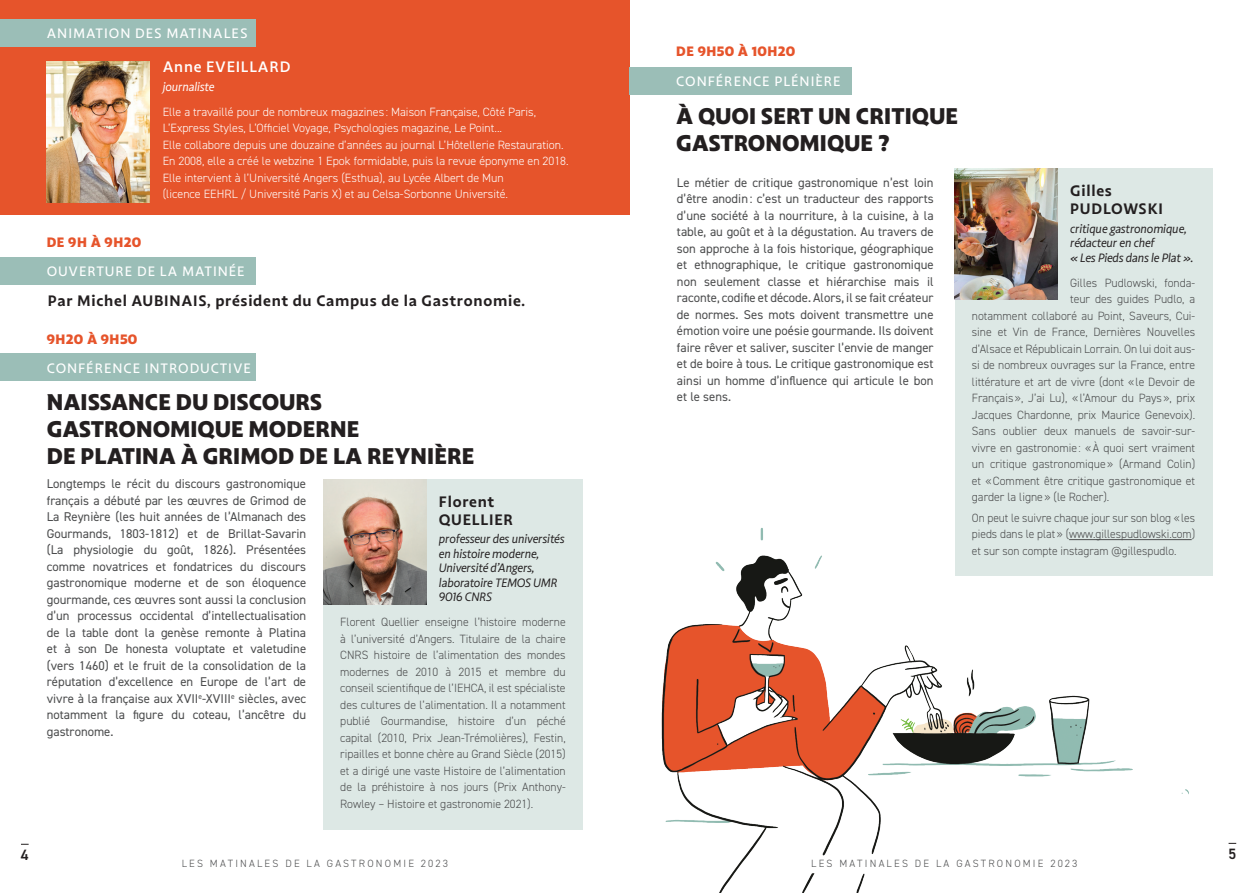
<style>
.page{position:relative;width:1259px;height:893px;background:#fff}
.page>*{position:absolute;margin:0;border:0;box-sizing:border-box;transform-origin:0 0}
.t1{font:800 22.5px/27px "Highgate";color:#231f20}
.t2{font:700 15px/18px "Highgate";letter-spacing:.05em;color:#231f20}
.t3{font:600 15px "Highgate";letter-spacing:.05em;color:#fff}
.t4{font:600 15px "DIN2014";color:#231f20}
.t5{font:500 13.5px "Highgate";letter-spacing:.07em;color:#fff}
.t6{font:800 13.5px "Highgate";letter-spacing:.03em;color:#e6542b}
.t7{font:12.75px/16.5px "DIN2014";color:#4b4c4d;text-align:justify}
.t8{font:300 12px/16.5px "DIN2014";color:#4b4c4d;text-align:justify}
.t9{font:300 12px/16.5px "DIN2014";color:#fff}
.t10{font:italic 12px/14.4px "Highgate";letter-spacing:-.01em;color:#231f20}
.t11{font:300 12px/16.5px "DIN2014";color:#4b4c4d;text-align:justify;scale:.96 1}
.t12{font:italic 12px "Highgate";letter-spacing:-.01em;color:#fff}
.t13{font:300 10.5px "DIN2014";letter-spacing:.21em;color:#4b4c4d}
</style>
<div class="page">
<div style="left:0;top:0;width:629px;height:214px;background:#e6542b"></div>
<div style="left:0;top:354px;width:255px;height:27px;background:#9bbeb7"></div>
<div style="left:323px;top:479px;width:260px;height:350px;background:#dde8e5"></div>
<img style="left:323px;top:479px;width:103px;height:126px">
<div style="left:629px;top:67px;width:223px;height:28px;background:#9bbeb7"></div>
<div style="left:955px;top:169px;width:257px;height:407px;background:#dde8e5"></div>
<hr style="left:1069px;top:539px;width:122px;height:1px;background:#4b4c4d">
<div style="left:0;top:257px;width:255px;height:28px;background:#9bbeb7"></div>
<img style="left:47px;top:62px;width:103px;height:141px">
<img style="left:955px;top:168px;width:102px;height:131px">
<img style="left:661px;top:528px;width:527px;height:365px">
<div style="left:0;top:19px;width:255px;height:28px;background:#9bbeb7"></div>
<p class="t4" style="left:21px;top:844px;width:9px">4</p>
<p class="t5" style="left:47px;top:24px;width:202px">ANIMATION DES MATINALES</p>
<p class="t6" style="left:47px;top:233px;width:96px">DE 9H À 9H20</p>
<p class="t3" style="left:163px;top:58px;width:129px">Anne EVEILLARD</p>
<p class="t12" style="left:163px;top:79px;width:53px">journaliste</p>
<p class="t9" style="left:163px;top:104px;width:407px">Elle a travaillé pour de nombreux magazines : Maison Française, Côté Paris, L’Express Styles, L’Officiel Voyage, Psychologies magazine, Le Point...<br>Elle collabore depuis une douzaine d’années au journal L’Hôtellerie Restauration.<br>En 2008, elle a créé le webzine 1 Epok formidable, puis la revue éponyme en 2018.<br>Elle intervient à l’Université Angers (Esthua), au Lycée Albert de Mun<br>(licence EEHRL / Université Paris X) et au Celsa-Sorbonne Université.</p>
<p class="t5" style="left:47px;top:263px;width:199px">OUVERTURE DE LA MATINÉE</p>
<p class="t2" style="left:48px;top:291px;width:479px">Par Michel AUBINAIS, président du Campus de la Gastronomie.</p>
<p class="t6" style="left:47px;top:331px;width:92px">9H20 À 9H50</p>
<p class="t5" style="left:47px;top:359px;width:206px">CONFÉRENCE INTRODUCTIVE</p>
<h1 class="t1" style="left:47px;top:388px;width:429px">NAISSANCE DU DISCOURS<br>GASTRONOMIQUE MODERNE<br>DE PLATINA À GRIMOD DE LA REYNIÈRE</h1>
<p class="t7" style="left:47px;top:475px;width:261px">Longtemps le récit du discours gastronomique français a débuté par les œuvres de Grimod de La Reynière (les huit années de l’Almanach des Gourmands, 1803-1812) et de Brillat-Savarin (La physiologie du goût, 1826). Présentées comme novatrices et fondatrices du discours gastronomique moderne et de son éloquence gourmande, ces œuvres sont aussi la conclusion d’un processus occidental d’intellectualisation de la table dont la genèse remonte à Platina et à son De honesta voluptate et valetudine (vers 1460) et le fruit de la consolidation de la réputation d’excellence en Europe de l’art de vivre à la française aux XVII<sup>e</sup>-XVIII<sup>e</sup> siècles, avec notamment la figure du coteau, l’ancêtre du gastronome.</p>
<p class="t2" style="left:439px;top:492px;width:76px">Florent<br>QUELLIER</p>
<p class="t10" style="left:439px;top:532px;width:127px">professeur des universités en histoire moderne,<br>Université d’Angers, laboratoire TEMOS UMR<br>9016 CNRS</p>
<p class="t8" style="left:340px;top:614px;width:227px">Florent Quellier enseigne l’histoire moderne à l’université d’Angers. Titulaire de la chaire CNRS histoire de l’alimentation des mondes modernes de 2010 à 2015 et membre du conseil scientifique de l’IEHCA, il est spécialiste des cultures de l’alimentation. Il a notamment publié Gourmandise, histoire d’un péché capital (2010, Prix Jean-Trémolières), Festin, ripailles et bonne chère au Grand Siècle (2015) et a dirigé une vaste Histoire de l’alimentation de la préhistoire à nos jours (Prix Anthony-Rowley – Histoire et gastronomie 2021).</p>
<p class="t13" style="left:182px;top:857px;width:268px">LES MATINALES DE LA GASTRONOMIE 2023</p>
<p class="t6" style="left:676px;top:43px;width:120px">DE 9H50 À 10H20</p>
<p class="t5" style="left:676px;top:72px;width:166px">CONFÉRENCE PLÉNIÈRE</p>
<h1 class="t1" style="left:676px;top:103px;width:283px">À QUOI SERT UN CRITIQUE<br>GASTRONOMIQUE ?</h1>
<p class="t7" style="left:677px;top:174px;width:258px">Le métier de critique gastronomique n’est loin d’être anodin: c’est un traducteur des rapports d’une société à la nourriture, à la cuisine, à la table, au goût et à la dégustation. Au travers de son approche à la fois historique, géographique et ethnographique, le critique gastronomique non seulement classe et hiérarchise mais il raconte, codifie et décode. Alors, il se fait créateur de normes. Ses mots doivent transmettre une émotion voire une poésie gourmande. Ils doivent faire rêver et saliver, susciter l’envie de manger et de boire à tous. Le critique gastronomique est ainsi un homme d’influence qui articule le bon et le sens.</p>
<p class="t2" style="left:1070px;top:182px;width:94px">Gilles<br>PUDLOWSKI</p>
<p class="t10" style="left:1070px;top:221px;width:125px">critique gastronomique, rédacteur en chef<br>« Les Pieds dans le Plat ».</p>
<p class="t8" style="left:1070px;top:274px;width:126px">Gilles Pudlowski, fonda-</p>
<p class="t8" style="left:1070px;top:291px;width:126px">teur des guides Pudlo, a</p>
<p class="t8" style="left:972px;top:307px;width:225px">notamment collaboré au Point, Saveurs, Cui-</p>
<p class="t8" style="left:972px;top:324px;width:225px">sine et Vin de France, Dernières Nouvelles</p>
<p class="t8" style="left:972px;top:340px;width:225px">d’Alsace et Républicain Lorrain. On lui doit aus-</p>
<p class="t8" style="left:972px;top:357px;width:225px">si de nombreux ouvrages sur la France, entre</p>
<p class="t8" style="left:972px;top:373px;width:225px">littérature et art de vivre (dont «le Devoir de</p>
<p class="t8" style="left:972px;top:390px;width:225px">Français», J’ai Lu), «l’Amour du Pays», prix</p>
<p class="t8" style="left:972px;top:406px;width:225px">Jacques Chardonne, prix Maurice Genevoix).</p>
<p class="t8" style="left:972px;top:423px;width:225px">Sans oublier deux manuels de savoir-sur-</p>
<p class="t8" style="left:972px;top:439px;width:225px">vivre en gastronomie : «À quoi sert vraiment</p>
<p class="t8" style="left:972px;top:456px;width:225px">un critique gastronomique» (Armand Colin)</p>
<p class="t8" style="left:972px;top:472px;width:225px">et «Comment être critique gastronomique et</p>
<p class="t8" style="left:972px;top:489px;width:139px">garder la ligne» (le Rocher).</p>
<p class="t11" style="left:972px;top:510px;width:234px">On peut le suivre chaque jour sur son blog «les pieds dans le plat» (www.gillespudlowski.com) et sur son compte instagram @gillespudlo.</p>
<p class="t13" style="left:811px;top:857px;width:268px">LES MATINALES DE LA GASTRONOMIE 2023</p>
<p class="t4" style="left:1228px;top:843px;width:9px">5</p>
</div>
